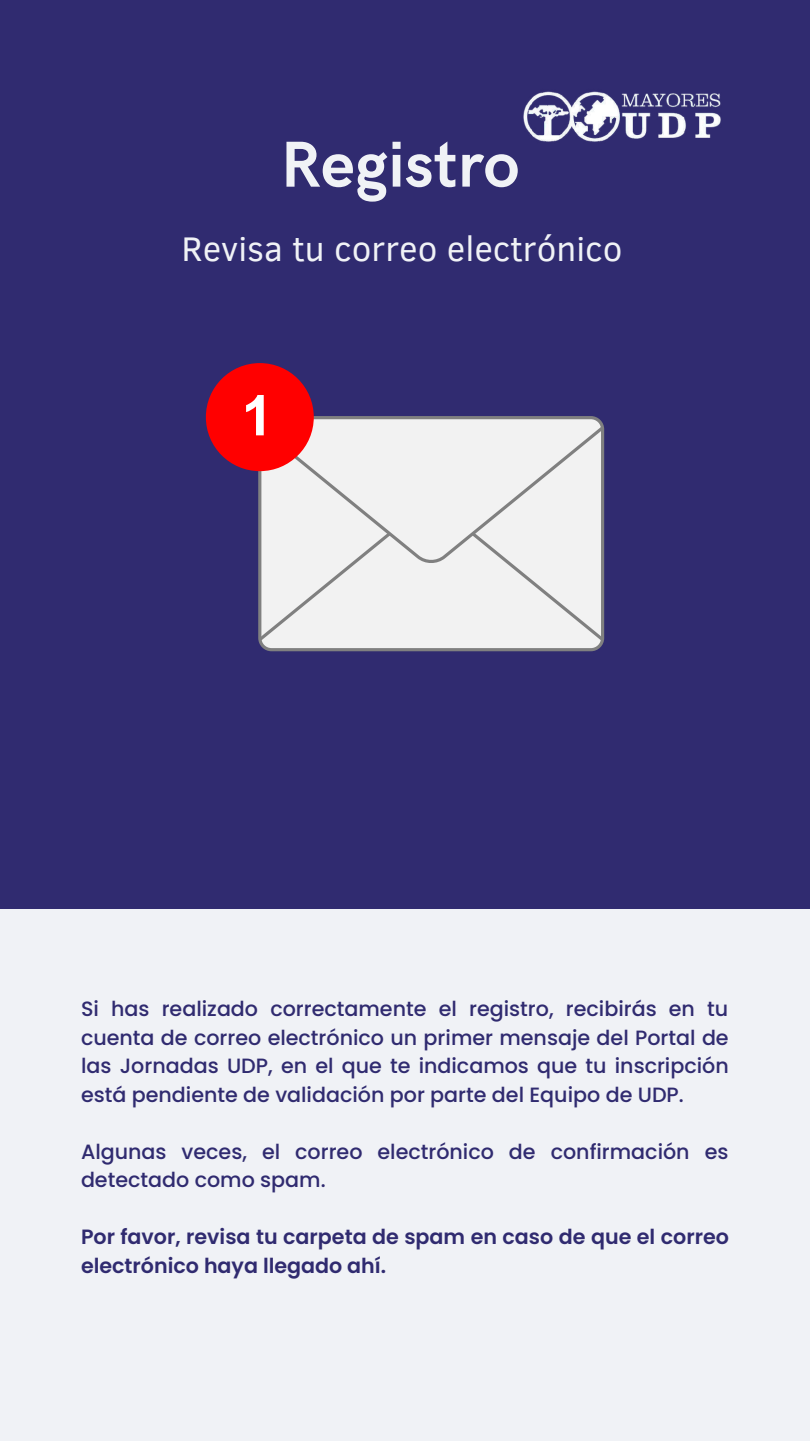
<style>
.page{position:relative;width:810px;height:1441px;background:#fff}
.page>*{position:absolute;margin:0;border:0;box-sizing:border-box;transform-origin:0 0}
.t1{font:700 65px "HK Grotesk";color:#f0f2f6}
.t2{font:35px "Clear Sans";color:#f0f2f6}
.t3{font:500 20.6px/28.5px "Poppins";color:#302b70;text-align:justify}
.t4{font:600 20.6px/28.5px "Poppins";color:#302b70}
</style>
<div class="page">
<div style="left:0;top:0;width:810px;height:1440px;background:#302b70"></div>
<div style="left:0;top:909px;width:810px;height:531px;background:#f0f2f6"></div>
<div style="left:262px;top:567px;width:338px;height:80px;background:#f2f2f2"></div>
<div style="left:262px;top:420px;width:338px;height:147px;background:#f2f2f2"></div>
<div style="left:258px;top:416px;width:346px;height:235px;border:3px solid #808080;border-radius:12px"></div>
<div style="left:206px;top:363px;width:108px;height:108px;background:#f00;border-radius:50%"></div>
<svg style="left:246px;top:395px;width:18px;height:40px"></svg>
<img style="left:523px;top:91px;width:198px;height:51px">
<h1 class="t1" style="left:281px;top:128px;width:240px">Registro</h1>
<h2 class="t2" style="left:182px;top:223px;width:442px">Revisa tu correo electrónico</h2>
<p class="t3" style="left:81px;top:994px;width:649px">Si has realizado correctamente el registro, recibirás en tu cuenta de correo electrónico un primer mensaje del Portal de las Jornadas UDP, en el que te indicamos que tu inscripción está pendiente de validación por parte del Equipo de UDP.</p>
<p class="t3" style="left:81px;top:1136px;width:649px">Algunas veces, el correo electrónico de confirmación es detectado como spam.</p>
<p class="t4" style="left:81px;top:1222px;width:650px">Por favor, revisa tu carpeta de spam en caso de que el correo electrónico haya llegado ahí.</p>
</div>
